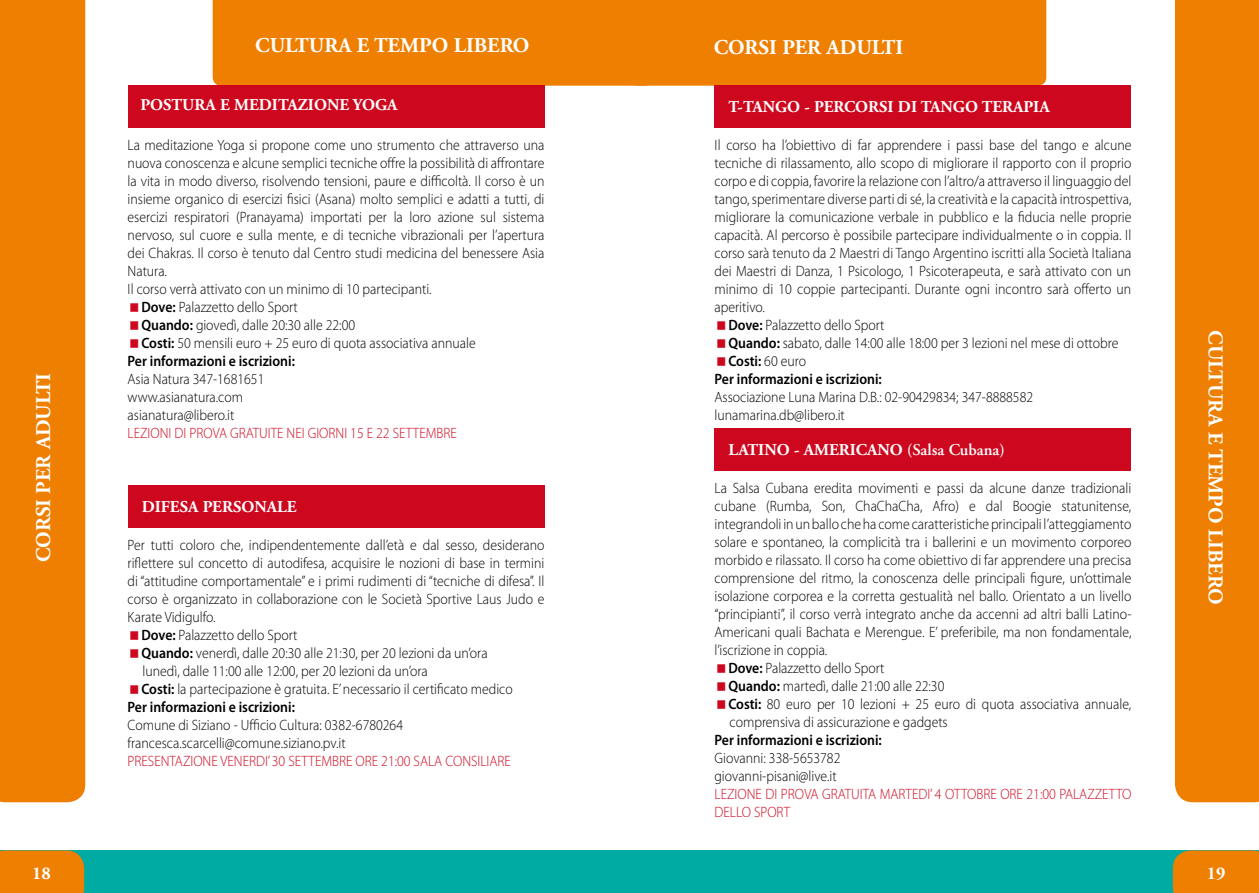
<style>
.page{position:relative;width:1259px;height:893px;background:#fff}
.page>*{position:absolute;margin:0;border:0;box-sizing:border-box;transform-origin:0 0}
.t1{font:700 21px "Adobe Garamond";color:#fff}
.t2{font:700 18px "Adobe Garamond";color:#fff}
.t3{font:700 16.5px "Adobe Garamond";color:#fff}
.t4{font:300 15px/18px "Myriad Pro";color:#000;scale:.92 1}
.t5{font:300 15px/18px "Myriad Pro";color:#cd071e;scale:.92 1}
.t6{font:600 15px "Myriad Pro";color:#000;scale:.92 1}
.s1{font-weight:600}
.s2{font-weight:300}
</style>
<div class="page">
<div style="left:0;top:850px;width:629px;height:43px;background:#00aba4"></div>
<div style="left:0;top:850px;width:84px;height:43px;background:#ee7f00"></div>
<div style="left:0;top:0;width:85px;height:802px;background:#ee7f00"></div>
<div style="left:629px;top:850px;width:630px;height:43px;background:#00aba4"></div>
<div style="left:1172px;top:850px;width:87px;height:43px;background:#ee7f00"></div>
<div style="left:213px;top:0;width:833px;height:86px;background:#ee7f00"></div>
<div style="left:1175px;top:0;width:84px;height:802px;background:#ee7f00"></div>
<div style="left:714px;top:38px;width:290px;height:22px;background:#ee7f00"></div>
<div style="left:239px;top:37px;width:290px;height:21px;background:#ee7f00"></div>
<div style="left:128px;top:485px;width:416px;height:43px;background:#cd071e"></div>
<div style="left:714px;top:428px;width:417px;height:43px;background:#cd071e"></div>
<div style="left:714px;top:85px;width:417px;height:43px;background:#cd071e"></div>
<div style="left:128px;top:85px;width:416px;height:43px;background:#cd071e"></div>
<h1 class="t1" style="left:32px;top:562px;width:191px;rotate:-90deg">CORSI PER ADULTI</h1>
<p class="t2" style="left:32px;top:863px;width:20px">18</p>
<h1 class="t1" style="left:255px;top:34px;width:30px">CULTURA</h1>
<h1 class="t1" style="left:357px;top:34px;width:33px">E TEMPO</h1>
<h1 class="t1" style="left:454px;top:34px;width:14px">LIBERO</h1>
<p class="t3" style="left:140px;top:96px;width:259px">POSTURA E MEDITAZIONE YOGA</p>
<p class="t4" style="left:128px;top:136px;width:454px">La meditazione Yoga si propone come uno strumento che attraverso una</p>
<p class="t4" style="left:128px;top:154px;width:454px">nuova conoscenza e alcune semplici tecniche offre la possibilità di affrontare</p>
<p class="t4" style="left:128px;top:172px;width:454px">la vita in modo diverso, risolvendo tensioni, paure e difficoltà. Il corso è un</p>
<p class="t4" style="left:128px;top:190px;width:454px">insieme organico di esercizi fisici (Asana) molto semplici e adatti a tutti, di</p>
<p class="t4" style="left:128px;top:208px;width:454px">esercizi respiratori (Pranayama) importati per la loro azione sul sistema</p>
<p class="t4" style="left:128px;top:226px;width:454px">nervoso, sul cuore e sulla mente, e di tecniche vibrazionali per l’apertura</p>
<p class="t4" style="left:128px;top:244px;width:454px">dei Chakras. Il corso è tenuto dal Centro studi medicina del benessere Asia</p>
<p class="t4" style="left:128px;top:262px;width:44px">Natura.</p>
<p class="t4" style="left:128px;top:280px;width:332px">Il corso verrà attivato con un minimo di 10 partecipanti.</p>
<p class="t4" style="left:141px;top:298px;width:171px"><span class="s1">Dove:</span> Palazzetto dello Sport</p>
<p class="t4" style="left:141px;top:316px;width:234px"><span class="s1">Quando:</span> giovedì, dalle 20:30 alle 22:00</p>
<p class="t4" style="left:141px;top:334px;width:365px"><span class="s1">Costi:</span> 50 mensili euro + 25 euro di quota associativa annuale</p>
<p class="t6" style="left:128px;top:352px;width:183px">Per informazioni e iscrizioni:</p>
<p class="t4" style="left:128px;top:370px;width:150px">Asia Natura 347-1681651 www.asianatura.com asianatura@libero.it</p>
<p class="t5" style="left:128px;top:424px;width:359px">LEZIONI DI PROVA GRATUITE NEI GIORNI 15 E 22 SETTEMBRE</p>
<p class="t3" style="left:142px;top:498px;width:156px">DIFESA PERSONALE</p>
<p class="t4" style="left:128px;top:536px;width:454px">Per tutti coloro che, indipendentemente dall’età e dal sesso, desiderano</p>
<p class="t4" style="left:128px;top:554px;width:454px">riflettere sul concetto di autodifesa, acquisire le nozioni di base in termini</p>
<p class="t4" style="left:128px;top:572px;width:454px">di “attitudine comportamentale” e i primi rudimenti di “tecniche di difesa”. Il</p>
<p class="t4" style="left:128px;top:590px;width:454px">corso è organizzato in collaborazione con le Società Sportive Laus Judo e</p>
<p class="t4" style="left:128px;top:608px;width:97px">Karate Vidigulfo.</p>
<p class="t4" style="left:141px;top:626px;width:171px"><span class="s1">Dove:</span> Palazzetto dello Sport</p>
<p class="t4" style="left:141px;top:644px;width:378px"><span class="s1">Quando:</span> venerdì, dalle 20:30 alle 21:30, per 20 lezioni da un’ora</p>
<p class="t4" style="left:143px;top:662px;width:312px">lunedì, dalle 11:00 alle 12:00, per 20 lezioni da un’ora</p>
<p class="t4" style="left:141px;top:680px;width:405px"><span class="s1">Costi:</span> la partecipazione è gratuita. E’ necessario il certificato medico</p>
<p class="t6" style="left:128px;top:698px;width:183px">Per informazioni e iscrizioni:</p>
<p class="t4" style="left:128px;top:716px;width:301px">Comune di Siziano - Ufficio Cultura: 0382-6780264 francesca.scarcelli@comune.siziano.pv.it</p>
<p class="t5" style="left:128px;top:752px;width:418px">PRESENTAZIONE VENERDI’ 30 SETTEMBRE ORE 21:00 SALA CONSILIARE</p>
<h1 class="t1" style="left:714px;top:36px;width:191px">CORSI PER ADULTI</h1>
<p class="t3" style="left:728px;top:98px;width:37px">T-TANGO</p>
<p class="t3" style="left:804px;top:98px;width:21px">- PERCORSI</p>
<p class="t3" style="left:898px;top:98px;width:36px">DI TANGO</p>
<p class="t3" style="left:981px;top:98px;width:11px">TERAPIA</p>
<p class="t4" style="left:714px;top:136px;width:454px">Il corso ha l’obiettivo di far apprendere i passi base del tango e alcune</p>
<p class="t4" style="left:714px;top:154px;width:454px">tecniche di rilassamento, allo scopo di migliorare il rapporto con il proprio</p>
<p class="t4" style="left:714px;top:172px;width:454px">corpo e di coppia, favorire la relazione con l’altro/a attraverso il linguaggio del</p>
<p class="t4" style="left:714px;top:190px;width:454px">tango, sperimentare diverse parti di sé, la creatività e la capacità introspettiva,</p>
<p class="t4" style="left:714px;top:208px;width:454px">migliorare la comunicazione verbale in pubblico e la fiducia nelle proprie</p>
<p class="t4" style="left:714px;top:226px;width:454px">capacità. Al percorso è possibile partecipare individualmente o in coppia. Il</p>
<p class="t4" style="left:714px;top:244px;width:454px">corso sarà tenuto da 2 Maestri di Tango Argentino iscritti alla Società Italiana</p>
<p class="t4" style="left:714px;top:262px;width:454px">dei Maestri di Danza, 1 Psicologo, 1 Psicoterapeuta, e sarà attivato con un</p>
<p class="t4" style="left:714px;top:280px;width:454px">minimo di 10 coppie partecipanti. Durante ogni incontro sarà offerto un</p>
<p class="t4" style="left:714px;top:298px;width:56px">aperitivo.</p>
<p class="t4" style="left:728px;top:316px;width:171px"><span class="s1">Dove:</span> Palazzetto dello Sport</p>
<p class="t4" style="left:728px;top:334px;width:425px"><span class="s1">Quando:</span> sabato, dalle 14:00 alle 18:00 per 3 lezioni nel mese di ottobre</p>
<p class="t6" style="left:728px;top:352px;width:86px">Costi: <span class="s2">60 euro</span></p>
<p class="t6" style="left:714px;top:370px;width:183px">Per informazioni e iscrizioni:</p>
<p class="t4" style="left:714px;top:388px;width:348px">Associazione Luna Marina D.B.: 02-90429834; 347-8888582 lunamarina.db@libero.it</p>
<p class="t3" style="left:728px;top:441px;width:278px">LATINO - AMERICANO <span class="s1">(Salsa Cubana)</span></p>
<p class="t4" style="left:714px;top:479px;width:454px">La Salsa Cubana eredita movimenti e passi da alcune danze tradizionali</p>
<p class="t4" style="left:714px;top:497px;width:454px">cubane (Rumba, Son, ChaChaCha, Afro) e dal Boogie statunitense,</p>
<p class="t4" style="left:714px;top:515px;width:454px">integrandoli in un ballo che ha come caratteristiche principali l’atteggiamento</p>
<p class="t4" style="left:714px;top:533px;width:454px">solare e spontaneo, la complicità tra i ballerini e un movimento corporeo</p>
<p class="t4" style="left:714px;top:551px;width:454px">morbido e rilassato. Il corso ha come obiettivo di far apprendere una precisa</p>
<p class="t4" style="left:714px;top:569px;width:454px">comprensione del ritmo, la conoscenza delle principali figure, un’ottimale</p>
<p class="t4" style="left:714px;top:587px;width:454px">isolazione corporea e la corretta gestualità nel ballo. Orientato a un livello</p>
<p class="t4" style="left:714px;top:605px;width:454px">“principianti”, il corso verrà integrato anche da accenni ad altri balli Latino-</p>
<p class="t4" style="left:714px;top:623px;width:454px">Americani quali Bachata e Merengue. E’ preferibile, ma non fondamentale,</p>
<p class="t4" style="left:714px;top:641px;width:124px">l’iscrizione in coppia.</p>
<p class="t4" style="left:728px;top:659px;width:171px"><span class="s1">Dove:</span> Palazzetto dello Sport</p>
<p class="t4" style="left:728px;top:677px;width:236px"><span class="s1">Quando:</span> martedì, dalle 21:00 alle 22:30</p>
<p class="t4" style="left:728px;top:695px;width:439px"><span class="s1">Costi:</span> 80 euro per 10 lezioni + 25 euro di quota associativa annuale,</p>
<p class="t4" style="left:729px;top:713px;width:239px">comprensiva di assicurazione e gadgets</p>
<p class="t6" style="left:714px;top:731px;width:183px">Per informazioni e iscrizioni:</p>
<p class="t4" style="left:714px;top:749px;width:138px">Giovanni: 338-5653782 giovanni-pisani@live.it</p>
<p class="t5" style="left:714px;top:785px;width:454px">LEZIONE DI PROVA GRATUITA MARTEDI’ 4 OTTOBRE ORE 21:00 PALAZZETTO<br>DELLO SPORT</p>
<h1 class="t1" style="left:1226px;top:330px;width:275px;rotate:90deg">CULTURAE TEMPOLIBERO</h1>
<p class="t2" style="left:1206px;top:863px;width:20px">19</p>
</div>
